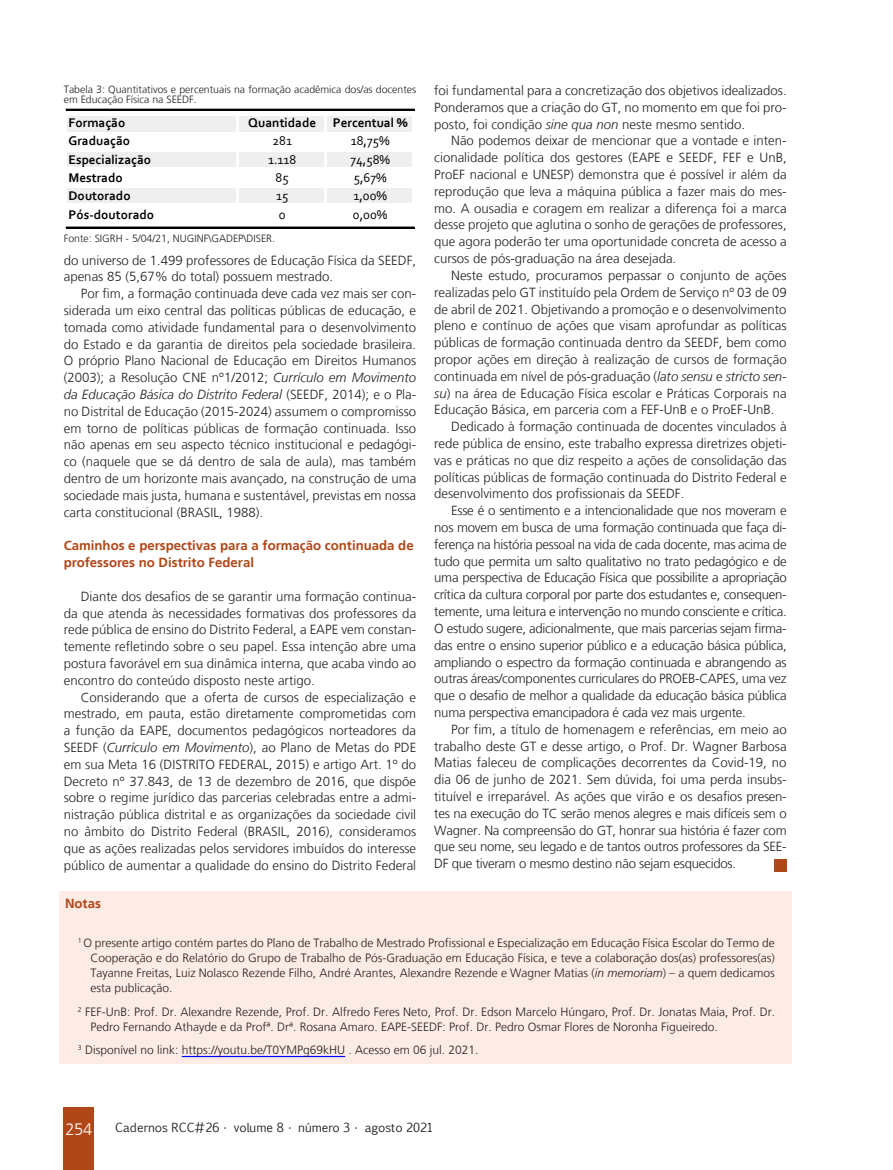
<style>
.page{position:relative;width:893px;height:1170px;background:#fff}
.page>*{position:absolute;margin:0;border:0;box-sizing:border-box;transform-origin:0 0}
.t1{font:300 16.5px "Frutiger LT";color:#fff}
.Miolo__8_8{font:300 13.2px/16.8px "Frutiger LT";color:#231f20;text-align:justify}
.t2{font:700 13.2px "Corbel";color:#000}
.Subtítulo_LARANJA_DO{font:700 13.2px/16.8px "Frutiger LT";color:#b04719}
.t3{font:13.2px "Corbel";letter-spacing:.005em;color:#000}
.Notas{font:300 12px/15px "Frutiger LT";color:#231f20;text-align:justify}
.t4{font:12px "Euphemia CAS";color:#231f20}
.Legendas{font:300 10.5px/10.5px "Frutiger LT";color:#231f20}
.s1{font-style:italic}
</style>
<div class="page">
<div style="left:64px;top:1107px;width:30px;height:62px;background:#b04719"></div>
<div style="left:67px;top:114px;width:347px;height:18px;background:#efefef"></div>
<div style="left:67px;top:150px;width:347px;height:18px;background:#efefef"></div>
<div style="left:67px;top:187px;width:347px;height:18px;background:#efefef"></div>
<hr style="left:237px;top:116px;width:2px;height:109px;background:#fff">
<hr style="left:325px;top:116px;width:2px;height:109px;background:#fff">
<hr style="left:413px;top:116px;width:2px;height:109px;background:#fff">
<hr style="left:66px;top:109px;width:348px;height:1px;background:#000">
<hr style="left:67px;top:113px;width:348px;height:3px;background:#fff">
<hr style="left:67px;top:149px;width:348px;height:2px;background:#fff">
<hr style="left:67px;top:167px;width:348px;height:3px;background:#fff">
<hr style="left:67px;top:185px;width:348px;height:3px;background:#fff">
<hr style="left:67px;top:203px;width:348px;height:3px;background:#fff">
<hr style="left:66px;top:227px;width:348px;height:1px;background:#000">
<div style="left:774px;top:859px;width:13px;height:13px;background:#b04719"></div>
<div style="left:59px;top:890px;width:732px;height:173px;background:#fdece6"></div>
<hr style="left:182px;top:1055px;width:163px;height:1px;background:#00f">
<p class="Legendas" style="left:64px;top:84px;width:354px">Tabela 3: Quantitativos e percentuais na formação acadêmica dos/as docentes em Educação Física na SEEDF.</p>
<p class="t2" style="left:69px;top:115px;width:58px">Formação</p>
<p class="t2" style="left:248px;top:115px;width:70px">Quantidade</p>
<p class="t2" style="left:333px;top:115px;width:76px">Percentual %</p>
<p class="t2" style="left:69px;top:133px;width:63px">Graduação</p>
<p class="t3" style="left:272px;top:133px;width:21px">281</p>
<p class="t3" style="left:351px;top:133px;width:40px">18,75%</p>
<p class="t2" style="left:69px;top:151px;width:84px">Especialização</p>
<p class="t3" style="left:268px;top:151px;width:30px">1.118</p>
<p class="t3" style="left:350px;top:151px;width:41px">74,58%</p>
<p class="t2" style="left:69px;top:169px;width:56px">Mestrado</p>
<p class="t3" style="left:276px;top:169px;width:15px">85</p>
<p class="t3" style="left:354px;top:169px;width:34px">5,67%</p>
<p class="t2" style="left:69px;top:188px;width:64px">Doutorado</p>
<p class="t3" style="left:276px;top:188px;width:14px">15</p>
<p class="t3" style="left:353px;top:188px;width:35px">1,00%</p>
<p class="t2" style="left:69px;top:206px;width:87px">Pós-doutorado</p>
<p class="t3" style="left:279px;top:206px;width:8px">0</p>
<p class="t3" style="left:353px;top:206px;width:36px">0,00%</p>
<p class="Legendas" style="left:64px;top:233px;width:213px">Fonte: SIGRH - 5/04/21, NUGINF\GADEP\DISER.</p>
<p class="Miolo__8_8" style="left:64px;top:252px;width:354px">do universo de 1.499 professores de Educação Física da SEEDF, apenas 85 (5,67% do total) possuem mestrado.</p>
<p class="Miolo__8_8" style="left:64px;top:285px;width:354px;text-indent:17px">Por fim, a formação continuada deve cada vez mais ser con&shy;siderada um eixo central das políticas públicas de educação, e tomada como atividade fundamental para o desenvolvimento do Estado e da garantia de direitos pela sociedade brasileira.<br>O próprio Plano Nacional de Educação em Direitos Humanos (2003); a Resolução CNE nº1/2012; <span class="s1">Currículo em Movimento da Educação Básica do Distrito Federal</span> (SEEDF, 2014); e o Pla&shy;no Distrital de Educação (2015-2024) assumem o compromisso em torno de políticas públicas de formação continuada. Isso não apenas em seu aspecto técnico institucional e pedagógi&shy;co (naquele que se dá dentro de sala de aula), mas também dentro de um horizonte mais avançado, na construção de uma sociedade mais justa, humana e sustentável, previstas em nossa carta constitucional (BRASIL, 1988).</p>
<p class="Subtítulo_LARANJA_DO" style="left:64px;top:537px;width:351px">Caminhos e perspectivas para a formação continuada de professores no Distrito Federal</p>
<p class="Miolo__8_8" style="left:64px;top:588px;width:354px;text-indent:17px">Diante dos desafios de se garantir uma formação continua&shy;da que atenda às necessidades formativas dos professores da rede pública de ensino do Distrito Federal, a EAPE vem constan&shy;temente refletindo sobre o seu papel. Essa intenção abre uma postura favorável em sua dinâmica interna, que acaba vindo ao encontro do conteúdo disposto neste artigo.</p>
<p class="Miolo__8_8" style="left:64px;top:688px;width:354px;text-indent:17px">Considerando que a oferta de cursos de especialização e mestrado, em pauta, estão diretamente comprometidas com a função da EAPE, documentos pedagógicos norteadores da SEEDF (<span class="s1">Currículo em Movimento</span>), ao Plano de Metas do PDE em sua Meta 16 (DISTRITO FEDERAL, 2015) e artigo Art. 1º do Decreto nº 37.843, de 13 de dezembro de 2016, que dispõe sobre o regime jurídico das parcerias celebradas entre a admi&shy;nistração pública distrital e as organizações da sociedade civil no âmbito do Distrito Federal (BRASIL, 2016), consideramos que as ações realizadas pelos servidores imbuídos do interesse público de aumentar a qualidade do ensino do Distrito Federal</p>
<p class="Miolo__8_8" style="left:434px;top:82px;width:354px">foi fundamental para a concretização dos objetivos idealizados.<br>Ponderamos que a criação do GT, no momento em que foi pro&shy;posto, foi condição <span class="s1">sine qua non</span> neste mesmo sentido.</p>
<p class="Miolo__8_8" style="left:434px;top:133px;width:354px;text-indent:17px">Não podemos deixar de mencionar que a vontade e inten&shy;cionalidade política dos gestores (EAPE e SEEDF, FEF e UnB, ProEF nacional e UNESP) demonstra que é possível ir além da reprodução que leva a máquina pública a fazer mais do mes&shy;mo. A ousadia e coragem em realizar a diferença foi a marca desse projeto que aglutina o sonho de gerações de professores, que agora poderão ter uma oportunidade concreta de acesso a cursos de pós-graduação na área desejada.</p>
<p class="Miolo__8_8" style="left:434px;top:267px;width:354px;text-indent:17px">Neste estudo, procuramos perpassar o conjunto de ações realizadas pelo GT instituído pela Ordem de Serviço nº 03 de 09 de abril de 2021. Objetivando a promoção e o desenvolvimento pleno e contínuo de ações que visam aprofundar as políticas públicas de formação continuada dentro da SEEDF, bem como propor ações em direção à realização de cursos de formação continuada em nível de pós-graduação (<span class="s1">lato sensu</span> e <span class="s1">stricto sen&shy;su</span>) na área de Educação Física escolar e Práticas Corporais na Educação Básica, em parceria com a FEF-UnB e o ProEF-UnB.</p>
<p class="Miolo__8_8" style="left:434px;top:418px;width:354px;text-indent:17px">Dedicado à formação continuada de docentes vinculados à rede pública de ensino, este trabalho expressa diretrizes objeti&shy;vas e práticas no que diz respeito a ações de consolidação das políticas públicas de formação continuada do Distrito Federal e desenvolvimento dos profissionais da SEEDF.</p>
<p class="Miolo__8_8" style="left:434px;top:502px;width:354px;text-indent:17px">Esse é o sentimento e a intencionalidade que nos moveram e nos movem em busca de uma formação continuada que faça di&shy;ferença na história pessoal na vida de cada docente, mas acima de tudo que permita um salto qualitativo no trato pedagógico e de uma perspectiva de Educação Física que possibilite a apropriação crítica da cultura corporal por parte dos estudantes e, consequen&shy;temente, uma leitura e intervenção no mundo consciente e crítica.<br>O estudo sugere, adicionalmente, que mais parcerias sejam firma&shy;das entre o ensino superior público e a educação básica pública, ampliando o espectro da formação continuada e abrangendo as outras áreas/componentes curriculares do PROEB-CAPES, uma vez que o desafio de melhor a qualidade da educação básica pública numa perspectiva emancipadora é cada vez mais urgente.</p>
<p class="Miolo__8_8" style="left:434px;top:721px;width:354px;text-indent:17px">Por fim, a título de homenagem e referências, em meio ao trabalho deste GT e desse artigo, o Prof. Dr. Wagner Barbosa Matias faleceu de complicações decorrentes da Covid-19, no dia 06 de junho de 2021. Sem dúvida, foi uma perda insubs&shy;tituível e irreparável. As ações que virão e os desafios presen&shy;tes na execução do TC serão menos alegres e mais difíceis sem o Wagner. Na compreensão do GT, honrar sua história é fazer com que seu nome, seu legado e de tantos outros professores da SEE-DF que tiveram o mesmo destino não sejam esquecidos.</p>
<p class="Subtítulo_LARANJA_DO" style="left:65px;top:895px;width:37px">Notas</p>
<p class="Notas" style="left:91px;top:935px;width:686px;text-indent:-13px"><sup>1</sup> O presente artigo contém partes do Plano de Trabalho de Mestrado Profissional e Especialização em Educação Física Escolar do Termo de Cooperação e do Relatório do Grupo de Trabalho de Pós-Graduação em Educação Física, e teve a colaboração dos(as) professores(as)<br>Tayanne Freitas, Luiz Nolasco Rezende Filho, André Arantes, Alexandre Rezende e Wagner Matias (<span class="s1">in memoriam</span>) – a quem dedicamos esta publicação.</p>
<p class="Notas" style="left:91px;top:1003px;width:686px;text-indent:-13px"><sup>2</sup> FEF-UnB: Prof. Dr. Alexandre Rezende, Prof. Dr. Alfredo Feres Neto, Prof. Dr. Edson Marcelo Húngaro, Prof. Dr. Jonatas Maia, Prof. Dr.<br>Pedro Fernando Athayde e da Profª. Drª. Rosana Amaro. EAPE-SEEDF: Prof. Dr. Pedro Osmar Flores de Noronha Figueiredo.</p>
<p class="Notas" style="left:78px;top:1042px;width:402px"><sup>3</sup> Disponível no link: https://youtu.be/T0YMPg69kHU . Acesso em 06 jul. 2021.</p>
<p class="t1" style="left:65px;top:1120px;width:28px">254</p>
<p class="t4" style="left:115px;top:1119px;width:320px">Cadernos RCC#26 • volume 8 • número 3 • agosto 2021</p>
</div>
